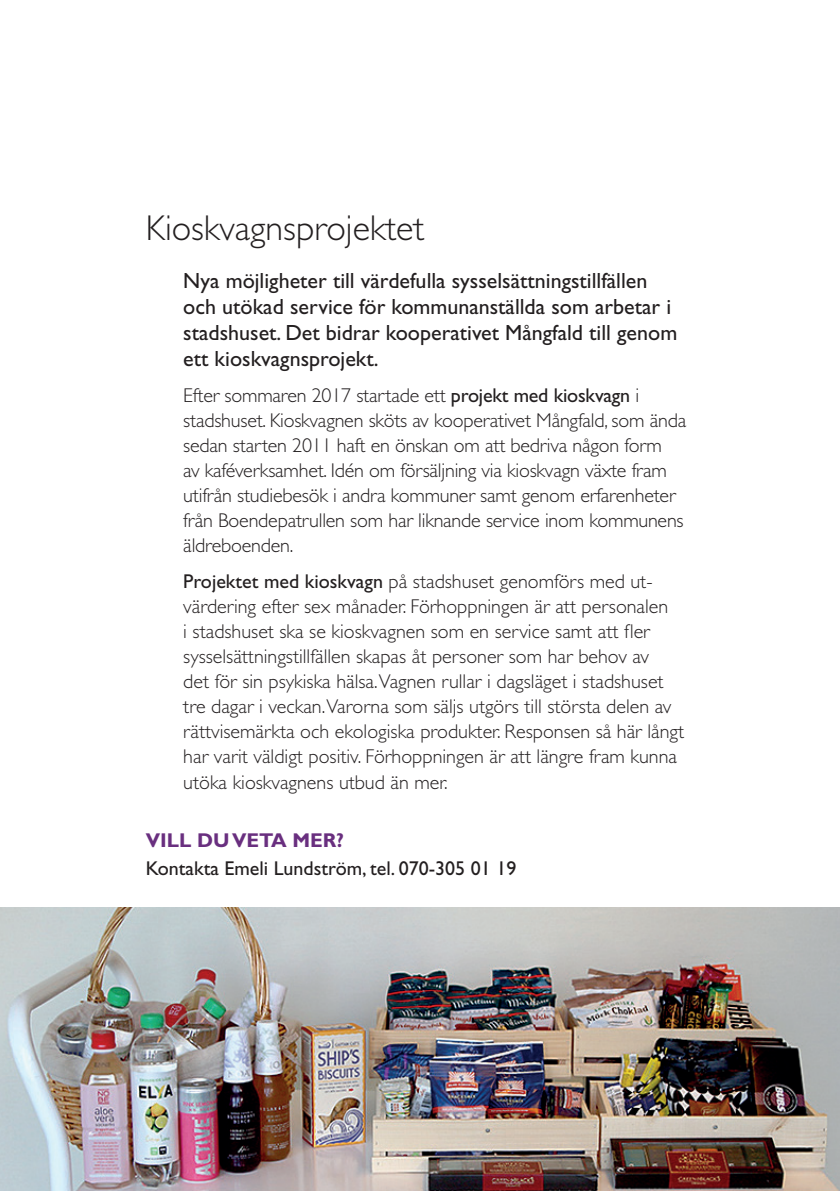
<style>
.page{position:relative;width:840px;height:1191px;background:#fff}
.page>*{position:absolute;margin:0;border:0;box-sizing:border-box;transform-origin:0 0}
.t1{font:300 36px "Gill Sans Std";color:#231f20}
.t2{font:22px/26px "Gill Sans Std";color:#231f20}
.t3{font:300 20px/25.2px "Gill Sans Std";color:#231f20}
.t4{font:20px "Gill Sans Std";color:#231f20}
.t5{font:700 20px "Gill Sans Std";color:#692f7f}
.s1{font-weight:400}
</style>
<div class="page">
<img style="left:0;top:908px;width:839px;height:283px">
<h2 class="t1" style="left:146px;top:208px;width:280px">Kioskvagnsprojektet</h2>
<p class="t2" style="left:183px;top:267px;width:495px">Nya möjligheter till värdefulla sysselsättningstillfällen och utökad service för kommunanställda som arbetar i stadshuset. Det bidrar kooperativet Mångfald till genom ett kioskvagnsprojekt.</p>
<p class="t3" style="left:183px;top:383px;width:504px">Efter sommaren 2017 startade ett <span class="s1">projekt med kioskvagn</span> i stadshuset. Kioskvagnen sköts av kooperativet Mångfald, som ända sedan starten 2011 haft en önskan om att bedriva någon form<br>av kaféverksamhet. Idén om försäljning via kioskvagn växte fram utifrån studiebesök i andra kommuner samt genom erfarenheter från Boendepatrullen som har liknande service inom kommunens äldreboenden.</p>
<p class="t3" style="left:183px;top:569px;width:502px"><span class="s1">Projektet med kioskvagn</span> på stadshuset genomförs med ut&shy;värdering efter sex månader. Förhoppningen är att personalen<br>i stadshuset ska se kioskvagnen som en service samt att fer sysselsättningstillfällen skapas åt personer som har behov av<br>det för sin psykiska hälsa.Vagnen rullar i dagsläget i stadshuset tre dagar i veckan.Varorna som säljs utgörs till största delen av rättvisemärkta och ekologiska produkter. Responsen så här långt har varit väldigt positiv. Förhoppningen är att längre fram kunna utöka kioskvagnens utbud än mer.</p>
<p class="t5" style="left:146px;top:828px;width:199px">VILL DU VETA MER?</p>
<p class="t4" style="left:146px;top:857px;width:372px">Kontakta Emeli Lundström, tel. 070-305 01 19</p>
</div>
